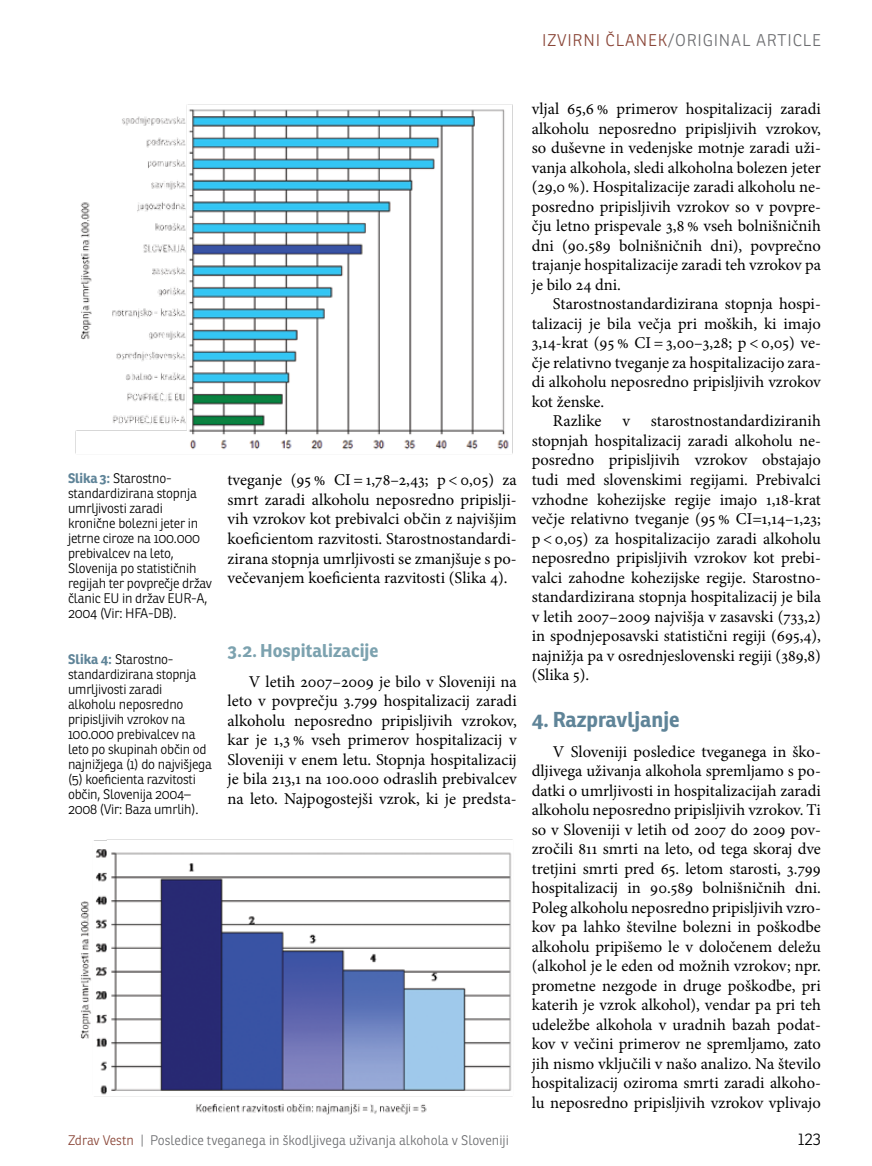
<style>
.page{position:relative;width:872px;height:1166px;background:#fff}
.page>*{position:absolute;margin:0;border:0;box-sizing:border-box;transform-origin:0 0}
.t1{font:700 21px "Ronnia";color:#5f8498}
.t2{font:700 18px "Ronnia";color:#7ca2af}
.t3{font:16.5px/19.5px "Minion Pro";color:#000;text-align:justify}
.t4{font:300 16.5px "Ronnia";letter-spacing:.05em;color:#6d6e71}
.t5{font:300 16.5px "Ronnia";color:#000}
.t6{font:300 13.5px/15px "Ronnia";letter-spacing:-.02em;color:#000}
.t7{font:300 13.5px "Ronnia";color:#6d6e71}
.s1{color:#8a4638}
.s2{font-weight:700;color:#5f8498}
</style>
<div class="page">
<img style="left:75px;top:104px;width:438px;height:350px">
<img style="left:80px;top:839px;width:433px;height:275px">
<p class="t4" style="left:542px;top:30px;width:280px"><span class="s1">Izvi rni članek</span>/Ori gi nal arti cle</p>
<p class="t6" style="left:68px;top:470px;width:145px"><span class="s2">Slika 3:</span> Starostno&shy;standardizirana stopnja umrljivosti zaradi kronične bolezni jeter in jetrne ciroze na 100.000 prebivalcev na leto,<br>Slovenija po statističnih regijah ter povprečje držav članic EU in držav EUR-A,<br>2004 (Vir: HFA-DB).</p>
<p class="t6" style="left:68px;top:651px;width:145px"><span class="s2">Slika 4:</span> Starostno&shy;standardizirana stopnja umrljivosti zaradi alkoholu neposredno pripisljivih vzrokov na<br>100.000 prebivalcev na leto po skupinah občin od najnižjega (1) do najvišjega (5) koeficienta razvitosti občin, Slovenija 2004–<br>2008 (Vir: Baza umrlih).</p>
<p class="t3" style="left:227px;top:470px;width:291px">tveganje (95 % CI = 1,78–2,43; p &lt; 0,05) za smrt zaradi alkoholu neposredno pripislji&shy;vih vzrokov kot prebivalci občin z najvišjim koeficientom razvitosti. Starostnostandardi&shy;zirana stopnja umrljivosti se zmanjšuje s po&shy;večevanjem koeficienta razvitosti (Slika 4).</p>
<p class="t2" style="left:227px;top:638px;width:152px">3.2. Hospitalizacije</p>
<p class="t3" style="left:227px;top:671px;width:291px;text-indent:21px">V letih 2007–2009 je bilo v Sloveniji na leto v povprečju 3.799 hospitalizacij zaradi alkoholu neposredno pripisljivih vzrokov, kar je 1,3 % vseh primerov hospitalizacij v Sloveniji v enem letu. Stopnja hospitalizacij je bila 213,1 na 100.000 odraslih prebivalcev na leto. Najpogostejši vzrok, ki je predsta-</p>
<p class="t3" style="left:531px;top:99px;width:291px">vljal 65,6 % primerov hospitalizacij zaradi alkoholu neposredno pripisljivih vzrokov, so duševne in vedenjske motnje zaradi uži&shy;vanja alkohola, sledi alkoholna bolezen jeter (29,0 %). Hospitalizacije zaradi alkoholu ne&shy;posredno pripisljivih vzrokov so v povpre&shy;čju letno prispevale 3,8 % vseh bolnišničnih dni (90.589 bolnišničnih dni), povprečno trajanje hospitalizacije zaradi teh vzrokov pa je bilo 24 dni.</p>
<p class="t3" style="left:553px;top:294px;width:269px">Starostnostandardizirana stopnja hospi-</p>
<p class="t3" style="left:531px;top:314px;width:291px">talizacij je bila večja pri moških, ki imajo</p>
<p class="t3" style="left:531px;top:333px;width:291px">3,14-krat (95 % CI = 3,00–3,28; p &lt; 0,05) ve-</p>
<p class="t3" style="left:531px;top:353px;width:291px">čje relativno tveganje za hospitalizacijo zara-</p>
<p class="t3" style="left:531px;top:372px;width:291px">di alkoholu neposredno pripisljivih vzrokov</p>
<p class="t3" style="left:531px;top:392px;width:74px">kot ženske.</p>
<p class="t3" style="left:553px;top:411px;width:50px">Razlike</p>
<p class="t3" style="left:622px;top:411px;width:9px">v</p>
<p class="t3" style="left:531px;top:411px;width:291px;text-indent:119px">starostnostandardiziranih stopnjah hospitalizacij zaradi alkoholu ne&shy;posredno pripisljivih vzrokov obstajajo tudi med slovenskimi regijami. Prebivalci vzhodne kohezijske regije imajo 1,18-krat večje relativno tveganje (95 % CI=1,14–1,23; p &lt; 0,05) za hospitalizacijo zaradi alkoholu neposredno pripisljivih vzrokov kot prebi&shy;valci zahodne kohezijske regije. Starostno&shy;standardizirana stopnja hospitalizacij je bila v letih 2007–2009 najvišja v zasavski (733,2) in spodnjeposavski statistični regiji (695,4), najnižja pa v osrednjeslovenski regiji (389,8) (Slika 5).</p>
<p class="t1" style="left:531px;top:705px;width:149px">4. Razpravljanje</p>
<p class="t3" style="left:532px;top:741px;width:291px;text-indent:21px">V Sloveniji posledice tveganega in ško&shy;dljivega uživanja alkohola spremljamo s po&shy;datki o umrljivosti in hospitalizacijah zaradi alkoholu neposredno pripisljivih vzrokov. Ti so v Sloveniji v letih od 2007 do 2009 pov&shy;zročili 811 smrti na leto, od tega skoraj dve tretjini smrti pred 65. letom starosti, 3.799 hospitalizacij in 90.589 bolnišničnih dni.<br>Poleg alkoholu neposredno pripisljivih vzro&shy;kov pa lahko številne bolezni in poškodbe alkoholu pripišemo le v določenem deležu (alkohol je le eden od možnih vzrokov; npr. prometne nezgode in druge poškodbe, pri katerih je vzrok alkohol), vendar pa pri teh udeležbe alkohola v uradnih bazah podat&shy;kov v večini primerov ne spremljamo, zato jih nismo vključili v našo analizo. Na število hospitalizacij oziroma smrti zaradi alkoho&shy;lu neposredno pripisljivih vzrokov vplivajo</p>
<p class="t7" style="left:68px;top:1131px;width:442px"><span class="s1">Zdrav Vestn</span> | Posledice tveganega in škodljivega uživanja alkohola v Sloveniji</p>
<p class="t5" style="left:798px;top:1128px;width:25px">123</p>
</div>
